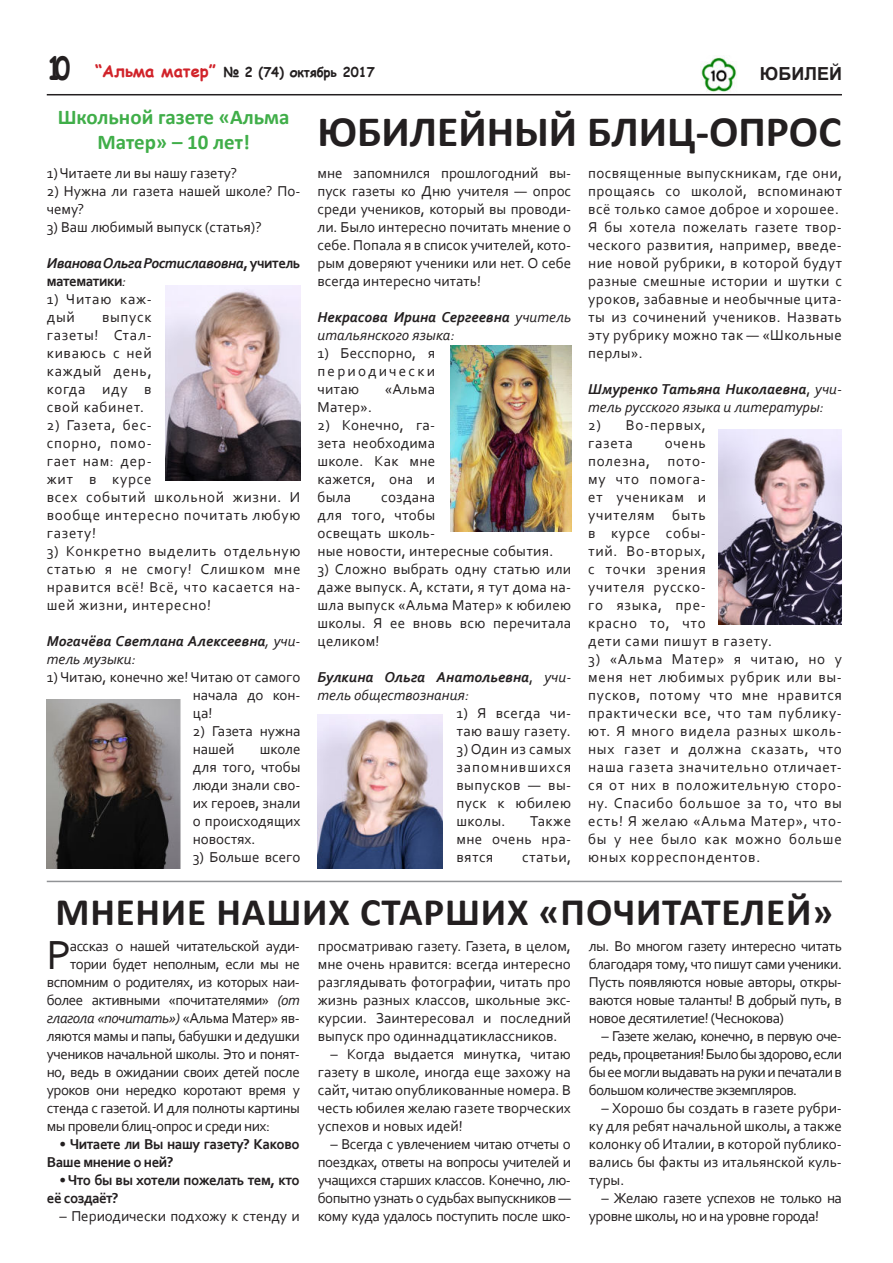
<style>
.page{position:relative;width:893px;height:1263px;background:#fff}
.page>*{position:absolute;margin:0;border:0;box-sizing:border-box;transform-origin:0 0}
.t1{font:700 43.5px "Calibri";color:#231f20}
.t2{font:42.6px "Corbel";color:#231f20}
.t3{font:700 39px "Calibri";letter-spacing:.02em;color:#231f20}
.t4{font:700 21px/25.2px "Calibri";color:#40ae49;text-align:center}
.t5{font:700 18px "Arial";color:#231f20}
.t6{font:15px/18px "Corbel";letter-spacing:.005em;color:#231f20;text-align:justify}
.t7{font:15px/18px "Corbel";letter-spacing:-.03em;color:#231f20}
.t8{font:15px/18px "Corbel";letter-spacing:.03em;color:#231f20}
.t9{font:15px/18px "Corbel";letter-spacing:.05em;color:#231f20}
.t10{font:italic 15px/18px "Corbel";color:#231f20}
.t11{font:italic 700 15px/18px "Corbel";color:#231f20}
.t12{font:700 15px/18px "Corbel";letter-spacing:-.03em;color:#231f20}
.t13{font:italic 700 15px/18px "Corbel";letter-spacing:-.03em;color:#231f20}
.t14{font:italic 15px "Corbel";letter-spacing:-.03em;color:#231f20}
.t15{font:700 13.5px "Comic Sans MS";color:#231f20}
.s1{font-size:31.5px}
.s2{font-size:16.5px;color:#d1232a}
.s3{font-style:normal}
.s4{font-weight:400}
.s5{font-weight:700}
.s6{font-weight:400;font-style:normal}
.s7{font-style:italic}
</style>
<div class="page">
<hr style="left:47px;top:94px;width:795px;height:1px;background:#231f20">
<hr style="left:47px;top:881px;width:795px;height:1px;background:#919396">
<img style="left:166px;top:285px;width:134px;height:195px">
<img style="left:47px;top:699px;width:133px;height:170px">
<img style="left:451px;top:346px;width:120px;height:186px">
<img style="left:317px;top:715px;width:125px;height:154px">
<img style="left:719px;top:430px;width:123px;height:194px">
<img style="left:701px;top:56px;width:36px;height:36px">
<p class="t15" style="left:47px;top:62px;width:329px"><span class="s1">10</span> <span class="s2">“Альма матер”</span> № 2 (74) октябрь 2017</p>
<p class="t5" style="left:760px;top:61px;width:84px">ЮБИЛЕЙ</p>
<h1 class="t1" style="left:317px;top:101px;width:525px">ЮБИЛЕЙНЫЙ БЛИЦ-ОПРОС</h1>
<h3 class="t4" style="left:58px;top:104px;width:233px">Школьной газете «Альма<br>Матер» – 10 лет!</h3>
<p class="t6" style="left:47px;top:163px;width:192px">1) Читаете ли вы нашу газету?</p>
<p class="t6" style="left:47px;top:181px;width:255px">2) Нужна ли газета нашей школе? По&shy;чему?</p>
<p class="t6" style="left:47px;top:217px;width:217px">3) Ваш любимый выпуск (статья)?</p>
<p class="t13" style="left:47px;top:253px;width:255px">Иванова Ольга Ростиславовна<span class="s3">, учитель математики</span><span class="s4">:</span></p>
<p class="t9" style="left:47px;top:289px;width:106px">1) Читаю каж&shy;дый</p>
<p class="t6" style="left:47px;top:307px;width:106px;text-indent:55px">выпуск газеты! Стал&shy;киваюсь с ней каждый день, когда иду в свой кабинет.</p>
<p class="t9" style="left:47px;top:415px;width:255px">2) Газета, бес-<br>спорно, помо-<br>гает нам: дер-<br>жит в курсе<br>всех событий школьной жизни. И вообще интересно почитать любую газету!</p>
<p class="t6" style="left:47px;top:541px;width:255px">3) Конкретно выделить отдельную статью я не смогу! Слишком мне нравится всё! Всё, что касается на&shy;шей жизни, интересно!</p>
<p class="t11" style="left:47px;top:631px;width:255px">Могачёва Светлана Алексеевна<span class="s4">, учи&shy;тель музыки:</span></p>
<p class="t6" style="left:47px;top:667px;width:255px">1) Читаю, конечно же! Читаю от самого</p>
<p class="t6" style="left:193px;top:685px;width:109px">начала до кон&shy;ца!</p>
<p class="t6" style="left:193px;top:721px;width:109px">2) Газета нужна нашей</p>
<p class="t6" style="left:193px;top:739px;width:109px;text-indent:67px">школе для того, чтобы люди знали сво&shy;их героев, знали о происходящих новостях.</p>
<p class="t6" style="left:193px;top:847px;width:109px">3) Больше всего</p>
<p class="t6" style="left:317px;top:163px;width:255px">мне запомнился прошлогодний вы&shy;пуск газеты ко Дню учителя — опрос среди учеников, который вы проводи&shy;ли. Было интересно почитать мнение о себе. Попала я в список учителей, кото&shy;рым доверяют ученики или нет. О себе всегда интересно читать!</p>
<p class="t10" style="left:317px;top:307px;width:255px"><span class="s5">Некрасова Ирина Сергеевна</span> учитель итальянского языка:</p>
<p class="t6" style="left:317px;top:343px;width:119px">1) Бесспорно, я периодически читаю</p>
<p class="t6" style="left:385px;top:379px;width:52px">«Альма</p>
<p class="t6" style="left:317px;top:397px;width:56px">Матер».</p>
<p class="t6" style="left:317px;top:415px;width:119px">2) Конечно, га&shy;зета необходима школе. Как мне кажется, она и была</p>
<p class="t6" style="left:317px;top:487px;width:237px;text-align:left;text-indent:64px">создана<br>для того, чтобы<br>освещать школь-<br>ные новости, интересные события.</p>
<p class="t6" style="left:317px;top:559px;width:255px">3) Сложно выбрать одну статью или даже выпуск. А, кстати, я тут дома на&shy;шла выпуск «Альма Матер» к юбилею школы. Я ее вновь всю перечитала целиком!</p>
<p class="t11" style="left:317px;top:667px;width:255px">Булкина Ольга Анатольевна<span class="s6">,</span> <span class="s4">учи&shy;тель обществознания:</span></p>
<p class="t8" style="left:456px;top:703px;width:116px">1) Я всегда чи&shy;таю вашу газету.</p>
<p class="t6" style="left:456px;top:739px;width:116px">3) Один из самых запомнившихся выпусков — вы&shy;пуск к юбилею школы.</p>
<p class="t6" style="left:456px;top:811px;width:116px;text-indent:74px">Также мне очень нра&shy;вятся</p>
<p class="t6" style="left:522px;top:847px;width:51px">статьи,</p>
<p class="t8" style="left:588px;top:163px;width:255px">посвященные выпускникам, где они, прощаясь со школой, вспоминают всё только самое доброе и хорошее.<br>Я бы хотела пожелать газете твор&shy;ческого развития, например, введе&shy;ние новой рубрики, в которой будут разные смешные истории и шутки с уроков, забавные и необычные цита&shy;ты из сочинений учеников. Назвать эту рубрику можно так — «Школьные перлы».</p>
<p class="t10" style="left:588px;top:379px;width:255px"><span class="s5">Шмуренко Татьяна Николаевна</span><span class="s3">,</span> учи&shy;тель русского языка и литературы:</p>
<p class="t9" style="left:588px;top:415px;width:119px">2) Во-первых, газета</p>
<p class="t9" style="left:588px;top:433px;width:185px;text-indent:77px">очень<br>полезна, пото-<br>му что помога-<br>ет ученикам и учителям быть<br>в курсе собы-<br>тий. Во-вторых,<br>с точки зрения<br>учителя русско-<br>го языка, пре-<br>красно то, что<br>дети сами пишут в газету.</p>
<p class="t6" style="left:588px;top:649px;width:255px">3) «Альма Матер» я читаю, но у меня нет любимых рубрик или вы&shy;пусков, потому что мне нравится практически все, что там публику&shy;ют. Я много видела разных школь&shy;ных газет и должна сказать, что наша газета значительно отличает&shy;ся от них в положительную сторо&shy;ну. Спасибо большое за то, что вы есть! Я желаю «Альма Матер», что&shy;бы у нее было как можно больше юных корреспондентов.</p>
<h3 class="t3" style="left:55px;top:884px;width:779px">МНЕНИЕ НАШИХ СТАРШИХ «ПОЧИТАТЕЛЕЙ»</h3>
<h2 class="t2" style="left:47px;top:929px;width:26px">Р</h2>
<p class="t7" style="left:70px;top:937px;width:232px">ассказ о нашей читательской ауди-</p>
<p class="t7" style="left:70px;top:955px;width:232px">тории будет неполным, если мы не</p>
<p class="t7" style="left:47px;top:973px;width:255px">вспомним о родителях, из которых наи-</p>
<p class="t7" style="left:47px;top:991px;width:255px">более активными «почитателями» <span class="s7">(от</span></p>
<p class="t14" style="left:47px;top:1009px;width:255px">глагола «почитать») <span class="s3">«Альма Матер» яв-</span></p>
<p class="t7" style="left:47px;top:1027px;width:254px">ляются мамы и папы, бабушки и дедушки</p>
<p class="t7" style="left:47px;top:1045px;width:255px">учеников начальной школы. Это и понят-</p>
<p class="t7" style="left:47px;top:1063px;width:255px">но, ведь в ожидании своих детей после</p>
<p class="t7" style="left:47px;top:1081px;width:255px">уроков они нередко коротают время у</p>
<p class="t7" style="left:47px;top:1099px;width:255px">стенда с газетой. И для полноты картины</p>
<p class="t7" style="left:47px;top:1117px;width:225px">мы провели блиц-опрос и среди них:</p>
<p class="t12" style="left:47px;top:1135px;width:255px;text-indent:13px"><span class="s4">•</span> Читаете ли Вы нашу газету? Каково<br>Ваше мнение о ней?</p>
<p class="t12" style="left:47px;top:1171px;width:255px;text-indent:13px">• Что бы вы хотели пожелать тем, кто её создаёт?</p>
<p class="t6" style="left:60px;top:1207px;width:242px">– Периодически подхожу к стенду и</p>
<p class="t6" style="left:318px;top:937px;width:255px">просматриваю газету. Газета, в целом, мне очень нравится: всегда интересно разглядывать фотографии, читать про жизнь разных классов, школьные экс&shy;курсии. Заинтересовал и последний выпуск про одиннадцатиклассников.</p>
<p class="t6" style="left:318px;top:1045px;width:255px;text-indent:13px">– Когда выдается минутка, читаю газету в школе, иногда еще захожу на сайт, читаю опубликованные номера. В честь юбилея желаю газете творческих успехов и новых идей!</p>
<p class="t6" style="left:318px;top:1135px;width:255px;text-indent:13px">– Всегда с увлечением читаю отчеты о поездках, ответы на вопросы учителей и учащихся старших классов. Конечно, лю&shy;бопытно узнать о судьбах выпускников — кому куда удалось поступить после шко-</p>
<p class="t6" style="left:589px;top:937px;width:255px">лы. Во многом газету интересно читать благодаря тому, что пишут сами ученики.<br>Пусть появляются новые авторы, откры&shy;ваются новые таланты! В добрый путь, в новое десятилетие! (Чеснокова)</p>
<p class="t6" style="left:589px;top:1027px;width:255px;text-indent:13px">– Газете желаю, конечно, в первую оче&shy;редь, процветания! Было бы здорово, если бы ее могли выдавать на руки и печатали в большом количестве экземпляров.</p>
<p class="t6" style="left:589px;top:1099px;width:255px;text-indent:13px">– Хорошо бы создать в газете рубри&shy;ку для ребят начальной школы, а также колонку об Италии, в которой публико&shy;вались бы факты из итальянской куль&shy;туры.</p>
<p class="t7" style="left:589px;top:1189px;width:255px;text-indent:13px">– Желаю газете успехов не только на уровне школы, но и на уровне города!</p>
</div>
